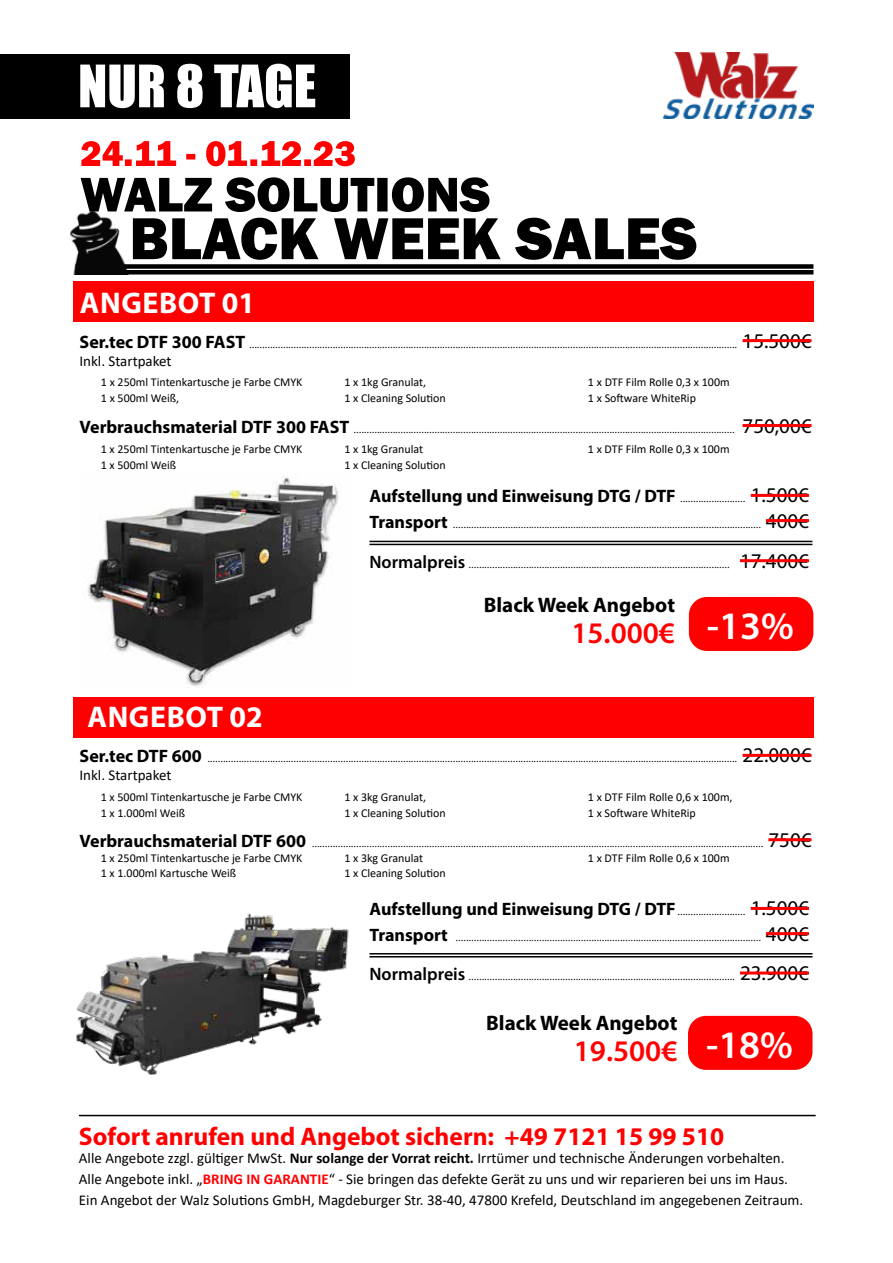
<style>
.page{position:relative;width:893px;height:1263px;background:#fff}
.page>*{position:absolute;margin:0;border:0;box-sizing:border-box;transform-origin:0 0}
.t1{font:54px "Impact";color:#fff}
.t2{font:600 39px "Myriad Pro";color:#fff}
.t3{font:700 30px "Myriad Pro";letter-spacing:.02em;color:#fff}
.t4{font:600 30px "Myriad Pro";color:#f00}
.t5{font:700 25.5px "Myriad Pro";color:#f00}
.t6{font:700 21px "Myriad Pro";color:#000}
.t7{font:700 18px "Myriad Pro";color:#000}
.t8{font:300 15px "Myriad Pro";color:#000}
.t9{font:15px/21px "Calibri";color:#000}
.t10{font:12px/15.9px "Calibri";color:#000}
.s1{font-weight:700;font-size:18px}
.s2{font-weight:400;font-size:21px}
.s3{font-weight:300;font-size:15px}
.s4{font-weight:600;font-size:18px}
.s5{font-weight:700}
.s6{font-weight:700;color:#f00}
</style>
<div class="page">
<div style="left:0;top:54px;width:349px;height:65px;background:#000"></div>
<div style="left:75px;top:264px;width:738px;height:5px;background:#000"></div>
<hr style="left:75px;top:270px;width:738px;height:4px;background:#000">
<img style="left:70px;top:212px;width:60px;height:62px">
<svg style="left:81px;top:141px;width:274px;height:25px"></svg>
<svg style="left:133px;top:218px;width:563px;height:42px"></svg>
<svg style="left:81px;top:177px;width:408px;height:35px"></svg>
<img style="left:663px;top:53px;width:150px;height:66px">
<img style="left:87px;top:476px;width:252px;height:211px">
<div style="left:73px;top:281px;width:740px;height:41px;background:#f00"></div>
<hr style="left:79px;top:1115px;width:737px;height:1px;background:#000">
<hr style="left:743px;top:339px;width:68px;height:3px;background:#f00">
<hr style="left:743px;top:424px;width:68px;height:3px;background:#f00">
<hr style="left:751px;top:494px;width:58px;height:3px;background:#f00">
<hr style="left:766px;top:519px;width:43px;height:3px;background:#f00">
<hr style="left:369px;top:541px;width:443px;height:1px;background:#000">
<hr style="left:369px;top:544px;width:443px;height:1px;background:#000">
<hr style="left:740px;top:559px;width:69px;height:3px;background:#f00">
<img style="left:76px;top:913px;width:273px;height:163px">
<div style="left:73px;top:697px;width:740px;height:41px;background:#f00"></div>
<hr style="left:743px;top:754px;width:68px;height:3px;background:#f00">
<hr style="left:751px;top:907px;width:58px;height:3px;background:#f00">
<hr style="left:766px;top:932px;width:43px;height:3px;background:#f00">
<hr style="left:768px;top:838px;width:43px;height:3px;background:#f00">
<hr style="left:369px;top:953px;width:443px;height:1px;background:#000">
<hr style="left:369px;top:956px;width:443px;height:1px;background:#000">
<hr style="left:740px;top:971px;width:69px;height:3px;background:#f00">
<div style="left:689px;top:597px;width:124px;height:54px;background:#f00;border-radius:18px"></div>
<div style="left:688px;top:1016px;width:124px;height:54px;background:#f00;border-radius:18px"></div>
<h1 class="t1" style="left:78px;top:44px;width:240px">NUR 8 TAGE</h1>
<h3 class="t3" style="left:80px;top:283px;width:177px">ANGEBOT 01</h3>
<p class="t8" style="left:79px;top:334px;width:734px"><span class="s1">Ser.tec DTF 300 FAST</span> ........................................................................................................................................................................................... <span class="s2">15.500€</span></p>
<p class="t9" style="left:79px;top:350px;width:94px">Inkl. Startpaket</p>
<p class="t10" style="left:101px;top:374px;width:203px">1 x 250ml Tintenkartusche je Farbe CMYK<br>1 x 500ml Weiß,</p>
<p class="t10" style="left:344px;top:374px;width:103px">1 x 1kg Granulat,<br>1 x Cleaning Solution</p>
<p class="t10" style="left:588px;top:374px;width:143px">1 x DTF Film Rolle 0,3 x 100m<br>1 x Software WhiteRip</p>
<p class="t8" style="left:79px;top:418px;width:734px"><span class="s1">Verbrauchsmaterial DTF 300 FAST</span> .................................................................................................................................................. <span class="s2">750,00€</span></p>
<p class="t10" style="left:101px;top:440px;width:203px">1 x 250ml Tintenkartusche je Farbe CMYK<br>1 x 500ml Weiß</p>
<p class="t10" style="left:344px;top:440px;width:103px">1 x 1kg Granulat<br>1 x Cleaning Solution</p>
<p class="t10" style="left:588px;top:440px;width:143px">1 x DTF Film Rolle 0,3 x 100m</p>
<p class="t7" style="left:369px;top:485px;width:441px">Aufstellung und Einweisung DTG / DTF <span class="s3">.........................</span> <span class="s2">1.500€</span></p>
<p class="t8" style="left:369px;top:514px;width:441px"><span class="s1">Transport</span> ...................................................................................................................... <span class="s2">400€</span></p>
<p class="t8" style="left:369px;top:554px;width:441px"><span class="s4">Normalpreis</span> .................................................................................................... <span class="s2">17.400€</span></p>
<h3 class="t6" style="left:484px;top:591px;width:193px">Black Week Angebot</h3>
<h3 class="t4" style="left:571px;top:614px;width:105px">15.000€</h3>
<h2 class="t2" style="left:707px;top:601px;width:88px">-13%</h2>
<h3 class="t3" style="left:87px;top:698px;width:177px">ANGEBOT 02</h3>
<p class="t8" style="left:79px;top:748px;width:734px"><span class="s1">Ser.tec DTF 600</span> ........................................................................................................................................................................................................... <span class="s2">22.000€</span></p>
<p class="t9" style="left:79px;top:764px;width:94px">Inkl. Startpaket</p>
<p class="t10" style="left:101px;top:789px;width:203px">1 x 500ml Tintenkartusche je Farbe CMYK<br>1 x 1.000ml Weiß</p>
<p class="t10" style="left:344px;top:789px;width:103px">1 x 3kg Granulat,<br>1 x Cleaning Solution</p>
<p class="t10" style="left:588px;top:789px;width:146px">1 x DTF Film Rolle 0,6 x 100m,<br>1 x Software WhiteRip</p>
<p class="t8" style="left:79px;top:833px;width:734px"><span class="s1">Verbrauchsmaterial DTF 600</span> ............................................................................................................................................................................. <span class="s2">750€</span></p>
<p class="t10" style="left:101px;top:849px;width:203px">1 x 250ml Tintenkartusche je Farbe CMYK<br>1 x 1.000ml Kartusche Weiß</p>
<p class="t10" style="left:344px;top:849px;width:103px">1 x 3kg Granulat<br>1 x Cleaning Solution</p>
<p class="t10" style="left:588px;top:849px;width:143px">1 x DTF Film Rolle 0,6 x 100m</p>
<p class="t7" style="left:369px;top:898px;width:441px">Aufstellung und Einweisung DTG / DTF<span class="s3">..........................</span> <span class="s2">1.500€</span></p>
<p class="t8" style="left:369px;top:927px;width:441px"><span class="s1">Transport</span> ..................................................................................................................... <span class="s2">400€</span></p>
<p class="t8" style="left:369px;top:966px;width:441px"><span class="s4">Normalpreis</span> ...................................................................................................... <span class="s2">23.900€</span></p>
<h3 class="t6" style="left:486px;top:1009px;width:193px">Black Week Angebot</h3>
<h3 class="t4" style="left:574px;top:1032px;width:105px">19.500€</h3>
<h2 class="t2" style="left:706px;top:1019px;width:88px">-18%</h2>
<h3 class="t5" style="left:79px;top:1120px;width:647px">Sofort anrufen und Angebot sichern: +49 7121 15 99 510</h3>
<p class="t9" style="left:79px;top:1147px;width:726px">Alle Angebote zzgl. gültiger MwSt. <span class="s5">Nur solange der Vorrat reicht.</span> Irrtü mer und technische Änderungen vorbehalten.<br>Alle Angebote inkl. „<span class="s6">BRING IN GARANTIE</span>“ - Sie bringen das defekte Gerät zu uns und wir reparieren bei uns im Haus.<br>Ein Angebot der Walz Solutions GmbH, Magdeburger Str. 38-40, 47800 Krefeld, Deutschland im angegebenen Zeitraum.</p>
</div>
